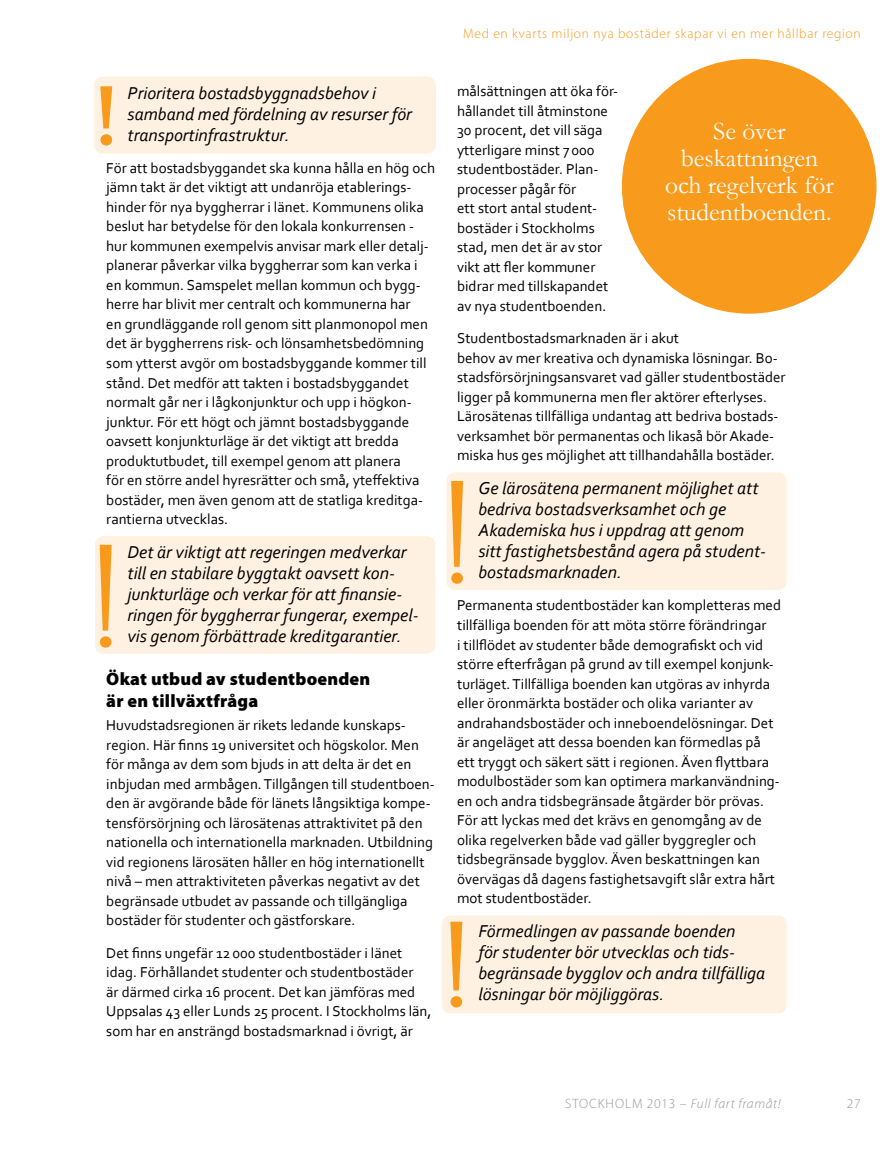
<style>
.page{position:relative;width:893px;height:1149px;background:#fff}
.page>*{position:absolute;margin:0;border:0;box-sizing:border-box;transform-origin:0 0}
.t1{font:25.5px/27px "Garamond";color:#fff;text-align:center}
.t2{font:italic 18px/21px "Corbel";color:#000}
.t3{font:900 18px/21.6px "Myriad Pro";letter-spacing:.01em;color:#000}
.t4{font:15px/19.5px "Corbel";color:#000}
.t5{font:300 13.5px "Myriad Pro";letter-spacing:.05em;color:#f89b1c}
.t6{font:italic 300 13.5px "Myriad Pro";letter-spacing:.05em;color:#939598}
.t7{font:300 13.5px "Myriad Pro";color:#939598}
.s1{font-style:normal}
</style>
<div class="page">
<div style="left:95px;top:536px;width:340px;height:117px;background:#fff1e2;border-radius:9px"></div>
<svg style="left:100px;top:544px;width:12px;height:86px"></svg>
<div style="left:100px;top:636px;width:12px;height:11px;background:#f89b1c;border-radius:50%"></div>
<div style="left:94px;top:77px;width:342px;height:77px;background:#fff1e2;border-radius:9px"></div>
<svg style="left:100px;top:86px;width:12px;height:42px"></svg>
<div style="left:100px;top:134px;width:12px;height:11px;background:#f89b1c;border-radius:50%"></div>
<div style="left:446px;top:472px;width:341px;height:118px;background:#fff1e2;border-radius:9px"></div>
<svg style="left:451px;top:481px;width:12px;height:85px"></svg>
<div style="left:451px;top:572px;width:12px;height:11px;background:#f89b1c;border-radius:50%"></div>
<div style="left:442px;top:915px;width:345px;height:98px;background:#fff1e2;border-radius:9px"></div>
<svg style="left:450px;top:921px;width:12px;height:69px"></svg>
<div style="left:451px;top:995px;width:11px;height:12px;background:#f89b1c;border-radius:50%"></div>
<div style="left:622px;top:59px;width:254px;height:254px;background:#f89b1c;border-radius:50%"></div>
<p class="t2" style="left:128px;top:82px;width:286px">Prioritera bostadsbyggnadsbehov i samband med fördelning av resurser för transportinfrastruktur.</p>
<p class="t4" style="left:106px;top:158px;width:330px">För att bostadsbyggandet ska kunna hålla en hög och jämn takt är det viktigt att undanröja etablerings&shy;hinder för nya byggherrar i länet. Kommunens olika beslut har betydelse för den lokala konkurrensen - hur kommunen exempelvis anvisar mark eller detalj&shy;planerar påverkar vilka byggherrar som kan verka i en kommun. Samspelet mellan kommun och bygg&shy;herre har blivit mer centralt och kommunerna har<br>en grundläggande roll genom sitt planmonopol men det är byggherrens risk- och lönsamhetsbedömning som ytterst avgör om bostadsbyggande kommer till stånd. Det medför att takten i bostadsbyggandet normalt går ner i lågkonjunktur och upp i högkon&shy;junktur. För ett högt och jämnt bostadsbyggande oavsett konjunkturläge är det viktigt att bredda produktutbudet, till exempel genom att planera<br>för en större andel hyresrätter och små, yteffektiva bostäder, men även genom att de statliga kreditga&shy;rantierna utvecklas.</p>
<p class="t2" style="left:128px;top:541px;width:292px">Det är viktigt att regeringen medverkar till en stabilare byggtakt oavsett kon&shy;junkturläge och verkar för att finansie&shy;ringen för byggherrar fungerar, exempel&shy;vis genom förbättrade kreditgarantier.</p>
<p class="t3" style="left:106px;top:668px;width:266px">Ökat utbud av studentboenden är en tillväxtfråga</p>
<p class="t4" style="left:106px;top:715px;width:330px">Huvudstadsregionen är rikets ledande kunskaps&shy;region. Här finns 19 universitet och högskolor. Men för många av dem som bjuds in att delta är det en inbjudan med armbågen. Tillgången till studentboen&shy;den är avgörande både för länets långsiktiga kompe&shy;tensförsörjning och lärosätenas attraktivitet på den nationella och internationella marknaden. Utbildning vid regionens lärosäten håller en hög internationellt nivå – men attraktiviteten påverkas negativt av det begränsade utbudet av passande och tillgängliga bostäder för studenter och gästforskare.</p>
<p class="t4" style="left:106px;top:942px;width:327px">Det finns ungefär 12000 studentbostäder i länet idag. Förhållandet studenter och studentbostäder<br>är därmed cirka 16 procent. Det kan jämföras med Uppsalas 43 eller Lunds 25 procent. I Stockholms län, som har en ansträngd bostadsmarknad i övrigt, är</p>
<p class="t5" style="left:463px;top:25px;width:399px">Med en kvarts miljon nya bostäder skapar vi en mer hållbar region</p>
<p class="t4" style="left:457px;top:81px;width:163px">målsättningen att öka för&shy;hållandet till åtminstone<br>30 procent, det vill säga ytterligare minst 7000 studentbostäder. Plan&shy;processer pågår för<br>ett stort antal student&shy;bostäder i Stockholms stad, men det är av stor vikt att fler kommuner bidrar med tillskapandet av nya studentboenden.</p>
<p class="t4" style="left:457px;top:328px;width:330px">Studentbostadsmarknaden är i akut<br>behov av mer kreativa och dynamiska lösningar. Bo&shy;stadsförsörjningsansvaret vad gäller studentbostäder ligger på kommunerna men fler aktörer efterlyses.<br>Lärosätenas tillfälliga undantag att bedriva bostads&shy;verksamhet bör permanentas och likaså bör Akade&shy;miska hus ges möjlighet att tillhandahålla bostäder.</p>
<p class="t2" style="left:478px;top:477px;width:287px">Ge lärosätena permanent möjlighet att bedriva bostadsverksamhet och ge Akademiska hus i uppdrag att genom sitt fastighetsbestånd agera på student&shy;bostadsmarknaden.</p>
<p class="t4" style="left:457px;top:595px;width:325px">Permanenta studentbostäder kan kompletteras med tillfälliga boenden för att möta större förändringar<br>i tillflödet av studenter både demografiskt och vid större efterfrågan på grund av till exempel konjunk&shy;turläget. Tillfälliga boenden kan utgöras av inhyrda eller öronmärkta bostäder och olika varianter av andrahandsbostäder och inneboendelösningar. Det är angeläget att dessa boenden kan förmedlas på ett tryggt och säkert sätt i regionen. Även flyttbara modulbostäder som kan optimera markanvändning&shy;en och andra tidsbegränsade åtgärder bör prövas.<br>För att lyckas med det krävs en genomgång av de olika regelverken både vad gäller byggregler och tidsbegränsade bygglov. Även beskattningen kan övervägas då dagens fastighetsavgift slår extra hårt mot studentbostäder.</p>
<p class="t2" style="left:478px;top:919px;width:288px">Förmedlingen av passande boenden<br>för studenter bör utvecklas och tids&shy;begränsade bygglov och andra tillfälliga lösningar bör möjliggöras.</p>
<h1 class="t1" style="left:665px;top:117px;width:170px">Se över beskattningen och regelverk för studentboenden.</h1>
<p class="t6" style="left:565px;top:1095px;width:217px"><span class="s1">Stockholm 2013 –</span> Full fart framåt!</p>
<p class="t7" style="left:847px;top:1095px;width:15px">27</p>
</div>
